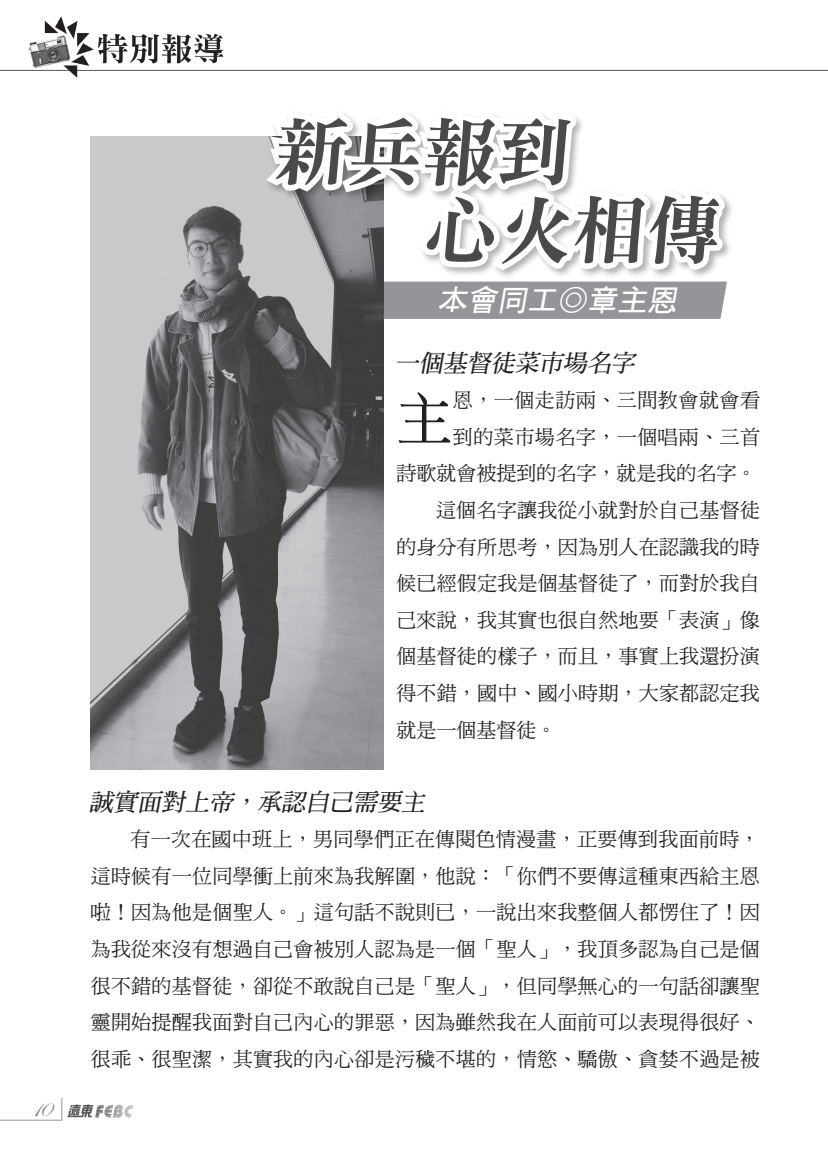
<style>
.page{position:relative;width:828px;height:1163px;background:#fff}
.page>*{position:absolute;margin:0;border:0;box-sizing:border-box;transform-origin:0 0}
.t1{font:74px "DFN Ming XB HK BF";color:#494a4b}
.C1內文_黑體{font:56.6px "DF Ming Bd HK BF";color:#231f20}
.C1內文_黑體-2{font:italic 30px "DF Hei Bd HK BF";color:#fff}
.C1內文_黑體-3{font:italic 24px "DF Ming Bd HK BF";color:#231f20}
.t2{font:24px "Edwardian Script ITC";color:#6c6d70}
.C1內文_黑體-4{font:20px/36.6px "DF Ming Md HK BF";letter-spacing:.015em;color:#231f20;text-align:justify}
</style>
<div class="page">
<svg style="left:0;top:1098px;width:133px;height:22px"></svg>
<hr style="left:0;top:70px;width:828px;height:1px;background:#57585a">
<img style="left:19px;top:16px;width:211px;height:62px">
<img style="left:91px;top:136px;width:292px;height:633px">
<svg style="left:257px;top:69px;width:102px;height:374px"></svg>
<svg style="left:332px;top:69px;width:227px;height:250px"></svg>
<svg style="left:559px;top:69px;width:76px;height:250px"></svg>
<svg style="left:635px;top:69px;width:95px;height:250px"></svg>
<p class="t2" style="left:30px;top:1095px;width:23px">10</p>
<p class="t1" style="left:273px;top:115px;width:304px">新兵報到</p>
<p class="t1" style="left:423px;top:193px;width:304px">心火相傳</p>
<p class="C1內文_黑體-2" style="left:437px;top:284px;width:247px">本會同工◎章主恩</p>
<p class="C1內文_黑體-3" style="left:395px;top:350px;width:246px">一個基督徒菜市場名字</p>
<p class="C1內文_黑體" style="left:396px;top:390px;width:58px">主</p>
<p class="C1內文_黑體-4" style="left:396px;top:382px;width:365px;text-align:right">恩，一個走訪兩、三間教會就會看<br>到的菜市場名字，一個唱兩、三首<br>詩歌就會被提到的名字，就是我的名字。</p>
<p class="C1內文_黑體-4" style="left:396px;top:491px;width:365px;text-indent:40px">這個名字讓我從小就對於自己基督徒的身分有所思考，因為別人在認識我的時候已經假定我是個基督徒了，而對於我自己來說，我其實也很自然地要「表演」像個基督徒的樣子，而且，事實上我還扮演得不錯，國中、國小時期，大家都認定我就是一個基督徒。</p>
<p class="C1內文_黑體-3" style="left:89px;top:789px;width:342px">誠實面對上帝，承認自己需要主</p>
<p class="C1內文_黑體-4" style="left:91px;top:820px;width:670px;text-indent:40px">有一次在國中班上，男同學們正在傳閱色情漫畫，正要傳到我面前時，這時候有一位同學衝上前來為我解圍，他說：「你們不要傳這種東西給主恩啦！因為他是個聖人。」這句話不說則已，一說出來我整個人都愣住了！因為我從來沒有想過自己會被別人認為是一個「聖人」，我頂多認為自己是個很不錯的基督徒，卻從不敢說自己是「聖人」，但同學無心的一句話卻讓聖靈開始提醒我面對自己內心的罪惡，因為雖然我在人面前可以表現得很好、很乖、很聖潔，其實我的內心卻是污穢不堪的，情慾、驕傲、貪婪不過是被</p>
</div>
